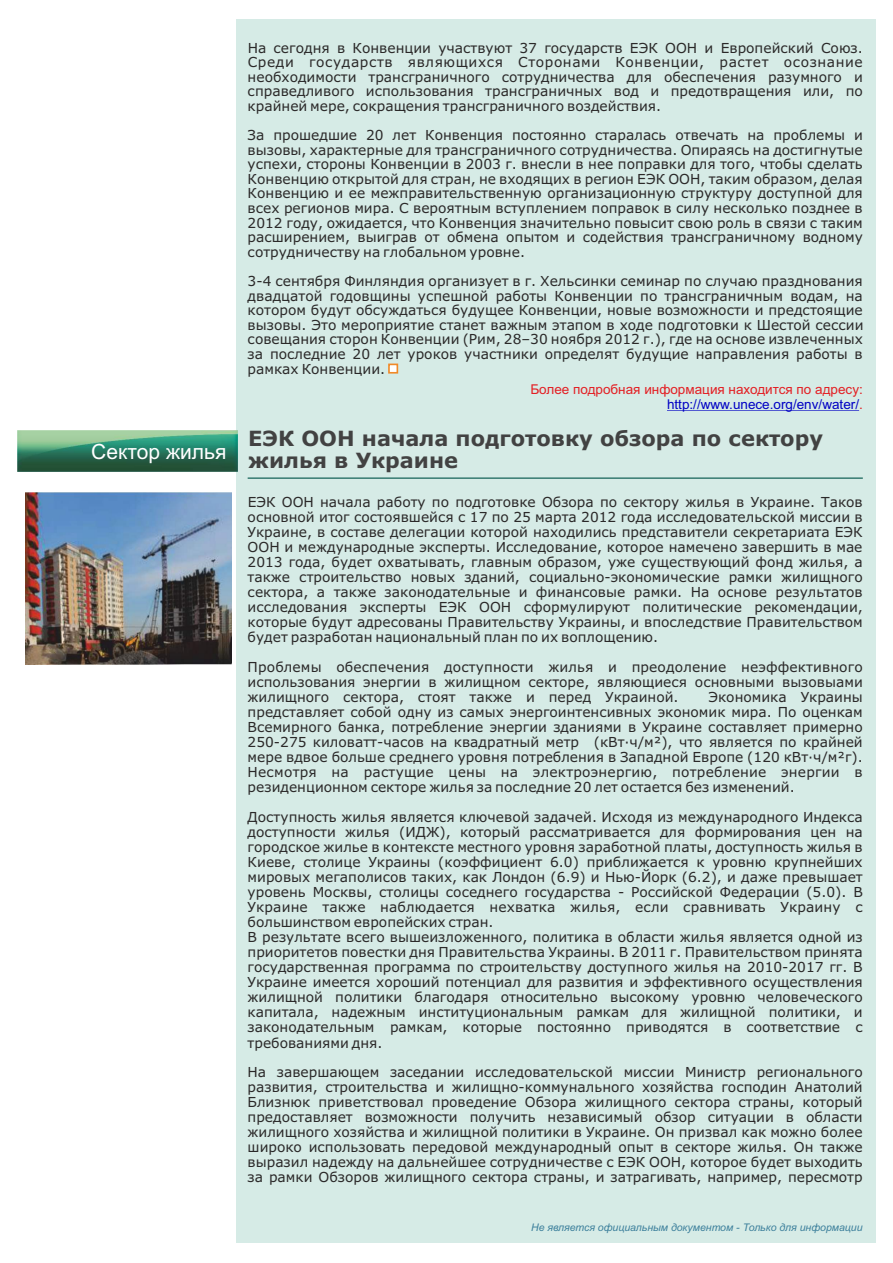
<style>
.page{position:relative;width:893px;height:1263px;background:#fff}
.page>*{position:absolute;margin:0;border:0;box-sizing:border-box;transform-origin:0 0}
.t1{font:700 21px/22.8px "Verdana";color:#424242}
.t2{font:21px "Arial";color:#fff}
.t3{font:13.8px/15.1px "Verdana";color:#2b2929;text-align:justify}
.t4{font:13.5px/15.1px "Arial";color:#e31f24;text-align:right}
.t5{font:italic 10.5px "Arial";color:#3d809c}
.s1{color:#0000c4}
</style>
<div class="page">
<div style="left:236px;top:19px;width:640px;height:1223px;background:#d6ebe6"></div>
<svg style="left:388px;top:363px;width:11px;height:11px"></svg>
<hr style="left:674px;top:410px;width:185px;height:1px;background:#0000c4">
<hr style="left:248px;top:477px;width:615px;height:2px;background:#367a70">
<img style="left:17px;top:430px;width:221px;height:42px">
<img style="left:26px;top:492px;width:206px;height:173px">
<h1 class="t2" style="left:91px;top:443px;width:137px">Сектор жилья</h1>
<p class="t3" style="left:248px;top:41px;width:617px;line-height:14.5px">На сегодня в Конвенции участвуют 37 государств ЕЭК ООН и Европейский Союз.<br>Среди государств являющихся Сторонами Конвенции, растет осознание необходимости трансграничного сотрудничества для обеспечения разумного и справедливого использования трансграничных вод и предотвращения или, по крайней мере, сокращения трансграничного воздействия.</p>
<p class="t3" style="left:248px;top:129px;width:617px;line-height:14.5px">За прошедшие 20 лет Конвенция постоянно старалась отвечать на проблемы и вызовы, характерные для трансграничного сотрудничества. Опираясь на достигнутые успехи, стороны Конвенции в 2003 г. внесли в нее поправки для того, чтобы сделать Конвенцию открытой для стран, не входящих в регион ЕЭК ООН, таким образом, делая Конвенцию и ее межправительственную организационную структуру доступной для всех регионов мира. С вероятным вступлением поправок в силу несколько позднее в 2012 году, ожидается, что Конвенция значительно повысит свою роль в связи с таким расширением, выиграв от обмена опытом и содействия трансграничному водному сотрудничеству на глобальном уровне.</p>
<p class="t3" style="left:248px;top:275px;width:617px;line-height:14.5px">3-4 сентября Финляндия организует в г. Хельсинки семинар по случаю празднования двадцатой годовщины успешной работы Конвенции по трансграничным водам, на котором будут обсуждаться будущее Конвенции, новые возможности и предстоящие вызовы. Это мероприятие станет важным этапом в ходе подготовки к Шестой сессии совещания сторон Конвенции (Рим, 28–30 ноября 2012 г.), где на основе извлеченных за последние 20 лет уроков участники определят будущие направления работы в рамках Конвенции.</p>
<p class="t4" style="left:530px;top:383px;width:334px">Более подробная информация находится по адресу: <span class="s1">http://www.unece.org/env/water/</span>.</p>
<h1 class="t1" style="left:248px;top:428px;width:576px">ЕЭК ООН начала подготовку обзора по сектору жилья в Украине</h1>
<p class="t3" style="left:248px;top:495px;width:617px">ЕЭК ООН начала работу по подготовке Обзора по сектору жилья в Украине. Таков основной итог состоявшейся с 17 по 25 марта 2012 года исследовательской миссии в Украине, в составе делегации которой находились представители секретариата ЕЭК ООН и международные эксперты. Исследование, которое намечено завершить в мае 2013 года, будет охватывать, главным образом, уже существующий фонд жилья, а также строительство новых зданий, социально-экономические рамки жилищного сектора, а также законодательные и финансовые рамки. На основе результатов исследования эксперты ЕЭК ООН сформулируют политические рекомендации, которые будут адресованы Правительству Украины, и впоследствие Правительством будет разработан национальный план по их воплощению.</p>
<p class="t3" style="left:248px;top:660px;width:617px">Проблемы обеспечения доступности жилья и преодоление неэффективного использования энергии в жилищном секторе, являющиеся основными вызовыами жилищного сектора, стоят также и перед Украиной.</p>
<p class="t3" style="left:248px;top:690px;width:617px;text-indent:461px">Экономика Украины представляет собой одну из самых энергоинтенсивных экономик мира. По оценкам Всемирного банка, потребление энергии зданиями в Украине составляет примерно 250-275 киловатт-часов на квадратный метр (кВт·ч/м²), что является по крайней мере вдвое больше среднего уровня потребления в Западной Европе (120 кВт·ч/м²г).<br>Несмотря на растущие цены на электроэнергию, потребление энергии в резиденционном секторе жилья за последние 20 лет остается без изменений.</p>
<p class="t3" style="left:248px;top:810px;width:617px;text-align:left">Доступность жилья является ключевой задачей. Исходя из международного Индекса доступности жилья (ИДЖ), который рассматривается для формирования цен на городское жилье в контексте местного уровня заработной платы, доступность жилья в Киеве, столице Украины (коэффициент 6.0) приближается к уровню крупнейших мировых мегаполисов таких, как Лондон (6.9) и Нью-Йорк (6.2), и даже превышает уровень Москвы, столицы соседнего государства - Российской Федерации (5.0). В Украине также наблюдается нехватка жилья, если сравнивать Украину с большинством европейских стран.<br>В результате всего вышеизложенного, политика в области жилья является одной из приоритетов повестки дня Правительства Украины. В 2011 г. Правительством принята государственная программа по строительству доступного жилья на 2010-2017 гг. В Украине имеется хороший потенциал для развития и эффективного осуществления жилищной политики благодаря относительно высокому уровню человеческого капитала, надежным институциональным рамкам для жилищной политики, и законодательным рамкам, которые постоянно приводятся в соответствие с требованиями дня.</p>
<p class="t3" style="left:248px;top:1065px;width:617px">На завершающем заседании исследовательской миссии Министр регионального развития, строительства и жилищно-коммунального хозяйства господин Анатолий Близнюк приветствовал проведение Обзора жилищного сектора страны, который предоставляет возможности получить независимый обзор ситуации в области жилищного хозяйства и жилищной политики в Украине. Он призвал как можно более широко использовать передовой международный опыт в секторе жилья. Он также выразил надежду на дальнейшее сотрудничестве с ЕЭК ООН, которое будет выходить за рамки Обзоров жилищного сектора страны, и затрагивать, например, пересмотр</p>
<p class="t5" style="left:531px;top:1223px;width:333px">Не является официальным документом - Только для информации</p>
</div>
